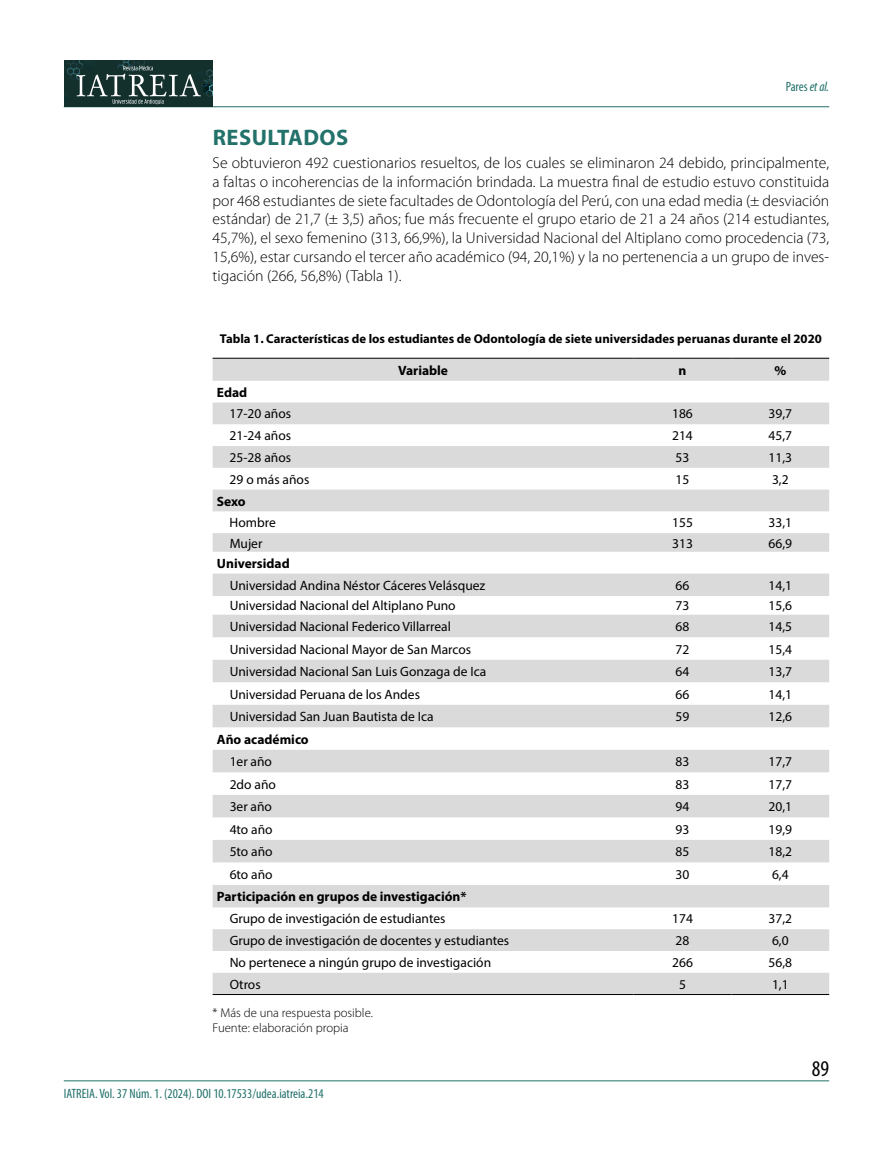
<style>
.page{position:relative;width:893px;height:1149px;background:#fff}
.page>*{position:absolute;margin:0;border:0;box-sizing:border-box;transform-origin:0 0}
.t1{font:700 22.5px "Myriad Pro";letter-spacing:.02em;color:#22716a}
.t2{font:condensed 22.5px "Myriad Pro";color:#000}
.t3{font:300 15.75px/18.9px "Myriad Pro";color:#000;text-align:justify}
.t4{font:13.5px "Myriad Pro";color:#000}
.t5{font:700 13.5px "Myriad Pro";color:#000}
.t6{font:condensed 13.5px "Myriad Pro";color:#22716a}
.t7{font:700 12.75px "Myriad Pro";color:#000}
.t8{font:300 12.75px/15.3px "Myriad Pro";color:#000}
.s1{font-style:italic}
</style>
<div class="page">
<hr style="left:64px;top:106px;width:765px;height:1px;background:#22716a">
<hr style="left:64px;top:1080px;width:765px;height:1px;background:#22716a">
<div style="left:64px;top:61px;width:149px;height:46px;background:#14302d"></div>
<svg style="left:65px;top:61px;width:148px;height:43px"></svg>
<svg style="left:213px;top:359px;width:616px;height:634px;fill:#dadada"></svg>
<hr style="left:213px;top:358px;width:421px;height:1px;background:#000">
<hr style="left:634px;top:358px;width:97px;height:1px;background:#000">
<hr style="left:731px;top:358px;width:98px;height:1px;background:#000">
<hr style="left:213px;top:993px;width:421px;height:1px;background:#000">
<hr style="left:634px;top:993px;width:97px;height:1px;background:#000">
<hr style="left:731px;top:993px;width:98px;height:1px;background:#000">
<p class="t6" style="left:786px;top:78px;width:45px">Pares <span class="s1">et al.</span></p>
<h1 class="t1" style="left:213px;top:122px;width:137px">RESULTADOS</h1>
<p class="t3" style="left:213px;top:153px;width:618px">Se obtuvieron 492 cuestionarios resueltos, de los cuales se eliminaron 24 debido, principalmente, a faltas o incoherencias de la información brindada. La muestra final de estudio estuvo constituida por 468 estudiantes de siete facultades de Odontología del Perú, con una edad media (± desviación estándar) de 21,7 (± 3,5) años; fue más frecuente el grupo etario de 21 a 24 años (214 estudiantes, 45,7%), el sexo femenino (313, 66,9%), la Universidad Nacional del Altiplano como procedencia (73, 15,6%), estar cursando el tercer año académico (94, 20,1%) y la no pertenencia a un grupo de inves&shy;tigación (266, 56,8%) (Tabla 1).</p>
<p class="t7" style="left:220px;top:330px;width:603px">Tabla 1. Características de los estudiantes de Odontología de siete universidades peruanas durante el 2020</p>
<p class="t5" style="left:398px;top:361px;width:52px">Variable</p>
<p class="t5" style="left:678px;top:361px;width:9px">n</p>
<p class="t5" style="left:774px;top:361px;width:13px">%</p>
<p class="t5" style="left:217px;top:383px;width:32px">Edad</p>
<p class="t4" style="left:230px;top:405px;width:63px">17-20 años</p>
<p class="t4" style="left:672px;top:405px;width:22px">186</p>
<p class="t4" style="left:768px;top:405px;width:25px">39,7</p>
<p class="t4" style="left:230px;top:427px;width:63px">21-24 años</p>
<p class="t4" style="left:672px;top:427px;width:22px">214</p>
<p class="t4" style="left:768px;top:427px;width:25px">45,7</p>
<p class="t4" style="left:230px;top:449px;width:63px">25-28 años</p>
<p class="t4" style="left:676px;top:449px;width:15px">53</p>
<p class="t4" style="left:768px;top:449px;width:25px">11,3</p>
<p class="t4" style="left:230px;top:471px;width:81px">29 o más años</p>
<p class="t4" style="left:676px;top:471px;width:15px">15</p>
<p class="t4" style="left:772px;top:471px;width:18px">3,2</p>
<p class="t5" style="left:217px;top:492px;width:30px">Sexo</p>
<p class="t4" style="left:230px;top:514px;width:48px">Hombre</p>
<p class="t4" style="left:672px;top:514px;width:22px">155</p>
<p class="t4" style="left:768px;top:514px;width:25px">33,1</p>
<p class="t4" style="left:230px;top:534px;width:34px">Mujer</p>
<p class="t4" style="left:672px;top:534px;width:22px">313</p>
<p class="t4" style="left:769px;top:534px;width:25px">66,9</p>
<p class="t5" style="left:217px;top:554px;width:74px">Universidad</p>
<p class="t4" style="left:230px;top:577px;width:257px">Universidad Andina Néstor Cáceres Velásquez</p>
<p class="t4" style="left:676px;top:577px;width:15px">66</p>
<p class="t4" style="left:769px;top:577px;width:25px">14,1</p>
<p class="t4" style="left:230px;top:597px;width:228px">Universidad Nacional del Altiplano Puno</p>
<p class="t4" style="left:676px;top:597px;width:15px">73</p>
<p class="t4" style="left:769px;top:597px;width:25px">15,6</p>
<p class="t4" style="left:230px;top:618px;width:223px">Universidad Nacional Federico Villarreal</p>
<p class="t4" style="left:676px;top:618px;width:15px">68</p>
<p class="t4" style="left:769px;top:618px;width:25px">14,5</p>
<p class="t4" style="left:230px;top:640px;width:243px">Universidad Nacional Mayor de San Marcos</p>
<p class="t4" style="left:676px;top:640px;width:15px">72</p>
<p class="t4" style="left:769px;top:640px;width:25px">15,4</p>
<p class="t4" style="left:230px;top:663px;width:258px">Universidad Nacional San Luis Gonzaga de Ica</p>
<p class="t4" style="left:676px;top:663px;width:15px">64</p>
<p class="t4" style="left:769px;top:663px;width:25px">13,7</p>
<p class="t4" style="left:230px;top:685px;width:192px">Universidad Peruana de los Andes</p>
<p class="t4" style="left:676px;top:685px;width:15px">66</p>
<p class="t4" style="left:769px;top:685px;width:25px">14,1</p>
<p class="t4" style="left:230px;top:708px;width:205px">Universidad San Juan Bautista de Ica</p>
<p class="t4" style="left:676px;top:708px;width:15px">59</p>
<p class="t4" style="left:769px;top:708px;width:25px">12,6</p>
<p class="t5" style="left:217px;top:730px;width:93px">Año académico</p>
<p class="t4" style="left:230px;top:753px;width:44px">1er año</p>
<p class="t4" style="left:676px;top:753px;width:15px">83</p>
<p class="t4" style="left:769px;top:753px;width:25px">17,7</p>
<p class="t4" style="left:230px;top:775px;width:48px">2do año</p>
<p class="t4" style="left:676px;top:775px;width:15px">83</p>
<p class="t4" style="left:769px;top:775px;width:25px">17,7</p>
<p class="t4" style="left:230px;top:798px;width:44px">3er año</p>
<p class="t4" style="left:676px;top:798px;width:15px">94</p>
<p class="t4" style="left:769px;top:798px;width:25px">20,1</p>
<p class="t4" style="left:230px;top:820px;width:44px">4to año</p>
<p class="t4" style="left:676px;top:820px;width:15px">93</p>
<p class="t4" style="left:769px;top:820px;width:25px">19,9</p>
<p class="t4" style="left:230px;top:843px;width:44px">5to año</p>
<p class="t4" style="left:676px;top:843px;width:15px">85</p>
<p class="t4" style="left:769px;top:843px;width:25px">18,2</p>
<p class="t4" style="left:230px;top:865px;width:44px">6to año</p>
<p class="t4" style="left:676px;top:865px;width:15px">30</p>
<p class="t4" style="left:772px;top:865px;width:18px">6,4</p>
<p class="t5" style="left:217px;top:887px;width:251px">Participación en grupos de investigación*</p>
<p class="t4" style="left:230px;top:910px;width:217px">Grupo de investigación de estudiantes</p>
<p class="t4" style="left:672px;top:910px;width:22px">174</p>
<p class="t4" style="left:769px;top:910px;width:25px">37,2</p>
<p class="t4" style="left:230px;top:932px;width:281px">Grupo de investigación de docentes y estudiantes</p>
<p class="t4" style="left:676px;top:932px;width:15px">28</p>
<p class="t4" style="left:772px;top:932px;width:18px">6,0</p>
<p class="t4" style="left:230px;top:953px;width:263px">No pertenece a ningún grupo de investigación</p>
<p class="t4" style="left:672px;top:953px;width:22px">266</p>
<p class="t4" style="left:769px;top:953px;width:25px">56,8</p>
<p class="t4" style="left:230px;top:975px;width:33px">Otros</p>
<p class="t4" style="left:679px;top:975px;width:8px">5</p>
<p class="t4" style="left:772px;top:975px;width:18px">1,1</p>
<p class="t8" style="left:213px;top:1004px;width:162px">* Más de una respuesta posible.<br>Fuente: elaboración propia</p>
<p class="t6" style="left:64px;top:1085px;width:261px">IATREIA. Vol. 37 Núm. 1. (2024). DOI 10.17533/udea.iatreia.214</p>
<h1 class="t2" style="left:812px;top:1054px;width:19px">89</h1>
</div>
